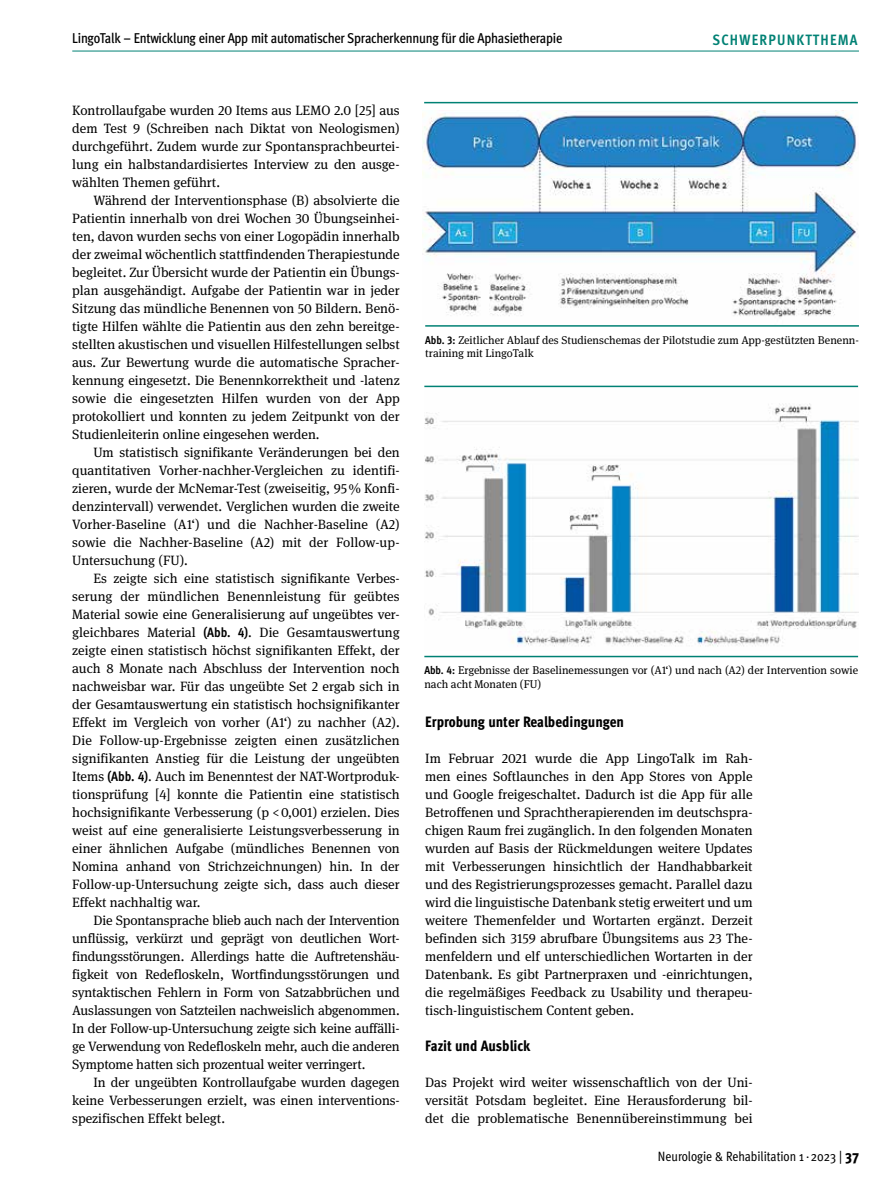
<style>
.page{position:relative;width:893px;height:1191px;background:#fff}
.page>*{position:absolute;margin:0;border:0;box-sizing:border-box;transform-origin:0 0}
.t1{font:800 15px "Meta Cond OT";color:#000}
.t2{font:700 15px "Meta Cond OT";letter-spacing:.085em;color:#008174}
.t3{font:500 14.25px "Meta Cond OT";letter-spacing:-.015em;color:#000}
.t4{font:13.5px/18px "Meta Serif Pro";color:#000;text-align:justify}
.t5{font:13.5px "Meta Cond OT";color:#000}
.t6{font:11.25px/13.5px "Meta Serif Pro";color:#000}
.s1{font-family:"Meta Cond OT";font-weight:700}
.s2{font-weight:800;font-size:15px}
</style>
<div class="page">
<hr style="left:425px;top:325px;width:434px;height:2px;background:#008174">
<img style="left:422px;top:111px;width:436px;height:207px">
<hr style="left:424px;top:102px;width:434px;height:1px;background:#008174">
<img style="left:424px;top:403px;width:435px;height:244px">
<hr style="left:424px;top:656px;width:434px;height:1px;background:#008174">
<hr style="left:424px;top:386px;width:434px;height:1px;background:#008174">
<hr style="left:72px;top:51px;width:787px;height:1px;background:#008174">
<p class="t3" style="left:72px;top:30px;width:492px">LingoTalk – Entwicklung einer App mit automatischer Spracherkennung für die Aphasietherapie</p>
<p class="t2" style="left:713px;top:30px;width:146px">SCHWERPUNKTTHEMA</p>
<p class="t4" style="left:72px;top:100px;width:329px">Kontrollaufgabe wurden 20 Items aus LEMO 2.0 [25] aus dem Test 9 (Schreiben nach Diktat von Neologismen) durchgeführt. Zudem wurde zur Spontansprachbeurtei&shy;lung ein halbstandardisiertes Interview zu den ausge&shy;wählten Themen geführt.</p>
<p class="t4" style="left:72px;top:190px;width:329px;text-indent:21px">Während der Interventionsphase (B) absolvierte die Patientin innerhalb von drei Wochen 30 Übungseinhei&shy;ten, davon wurden sechs von einer Logopädin innerhalb der zweimal wöchentlich stattfindenden Therapiestunde begleitet. Zur Übersicht wurde der Patientin ein Übungs&shy;plan ausgehändigt. Aufgabe der Patientin war in jeder Sitzung das mündliche Benennen von 50 Bildern. Benö&shy;tigte Hilfen wählte die Patientin aus den zehn bereitge&shy;stellten akustischen und visuellen Hilfestellungen selbst aus. Zur Bewertung wurde die automatische Spracher&shy;kennung eingesetzt. Die Benennkorrektheit und -latenz sowie die eingesetzten Hilfen wurden von der App protokolliert und konnten zu jedem Zeitpunkt von der Studienleiterin online eingesehen werden.</p>
<p class="t4" style="left:72px;top:442px;width:329px;text-indent:21px">Um statistisch signifikante Veränderungen bei den quantitativen Vorher-nachher-Vergleichen zu identifi&shy;zieren, wurde der McNemar-Test (zweiseitig, 95% Konfi&shy;denzintervall) verwendet. Verglichen wurden die zweite Vorher-Baseline (A1‘) und die Nachher-Baseline (A2) sowie die Nachher-Baseline (A2) mit der Follow-up-Untersuchung (FU).</p>
<p class="t4" style="left:72px;top:568px;width:329px;text-indent:21px">Es zeigte sich eine statistisch signifikante Verbes&shy;serung der mündlichen Benennleistung für geübtes Material sowie eine Generalisierung auf ungeübtes ver&shy;gleichbares Material <span class="s1">(Abb. 4)</span>. Die Gesamtauswertung zeigte einen statistisch höchst signifikanten Effekt, der auch 8 Monate nach Abschluss der Intervention noch nachweisbar war. Für das ungeübte Set 2 ergab sich in der Gesamtauswertung ein statistisch hochsignifikanter Effekt im Vergleich von vorher (A1‘) zu nachher (A2).<br>Die Follow-up-Ergebnisse zeigten einen zusätzlichen signifikanten Anstieg für die Leistung der ungeübten Items <span class="s1">(Abb. 4)</span>. Auch im Benenntest der NAT-Wortproduk&shy;tionsprüfung [4] konnte die Patientin eine statistisch hochsignifikante Verbesserung (p &lt;0,001) erzielen. Dies weist auf eine generalisierte Leistungsverbesserung in einer ähnlichen Aufgabe (mündliches Benennen von Nomina anhand von Strichzeichnungen) hin. In der Follow-up-Untersuchung zeigte sich, dass auch dieser Effekt nachhaltig war.</p>
<p class="t4" style="left:72px;top:910px;width:329px;text-indent:21px">Die Spontansprache blieb auch nach der Intervention unflüssig, verkürzt und geprägt von deutlichen Wort&shy;findungsstörungen. Allerdings hatte die Auftretenshäu&shy;figkeit von Redefloskeln, Wortfindungsstörungen und syntaktischen Fehlern in Form von Satzabbrüchen und Auslassungen von Satzteilen nachweislich abgenommen.<br>In der Follow-up-Untersuchung zeigte sich keine auffälli&shy;ge Verwendung von Redefloskeln mehr, auch die anderen Symptome hatten sich prozentual weiter verringert.</p>
<p class="t4" style="left:72px;top:1072px;width:329px;text-indent:21px">In der ungeübten Kontrollaufgabe wurden dagegen keine Verbesserungen erzielt, was einen interventions&shy;spezifischen Effekt belegt.</p>
<p class="t6" style="left:425px;top:332px;width:435px"><span class="s1">Abb. 3:</span> Zeitlicher Ablauf des Studienschemas der Pilotstudie zum App-gestützten Benenn&shy;training mit LingoTalk</p>
<p class="t6" style="left:424px;top:663px;width:435px"><span class="s1">Abb. 4:</span> Ergebnisse der Baselinemessungen vor (A1‘) und nach (A2) der Intervention sowie nach acht Monaten (FU)</p>
<p class="t1" style="left:425px;top:712px;width:200px">Erprobung unter Realbedingungen</p>
<p class="t4" style="left:425px;top:748px;width:329px">Im Februar 2021 wurde die App LingoTalk im Rah&shy;men eines Softlaunches in den App Stores von Apple und Google freigeschaltet. Dadurch ist die App für alle Betroffenen und Sprachtherapierenden im deutschspra&shy;chigen Raum frei zugänglich. In den folgenden Monaten wurden auf Basis der Rückmeldungen weitere Updates mit Verbesserungen hinsichtlich der Handhabbarkeit und des Registrierungsprozesses gemacht. Parallel dazu wird die linguistische Datenbank stetig erweitert und um weitere Themenfelder und Wortarten ergänzt. Derzeit befinden sich 3159 abrufbare Übungsitems aus 23 The&shy;menfeldern und elf unterschiedlichen Wortarten in der Datenbank. Es gibt Partnerpraxen und -einrichtungen, die regelmäßiges Feedback zu Usability und therapeu&shy;tisch-linguistischem Content geben.</p>
<p class="t1" style="left:425px;top:1036px;width:107px">Fazit und Ausblick</p>
<p class="t4" style="left:425px;top:1072px;width:329px">Das Projekt wird weiter wissenschaftlich von der Uni&shy;versität Potsdam begleitet. Eine Herausforderung bil&shy;det die problematische Benennübereinstimmung bei</p>
<p class="t5" style="left:658px;top:1148px;width:202px">Neurologie &amp; Rehabilitation 1· 2023 | <span class="s2">37</span></p>
</div>
